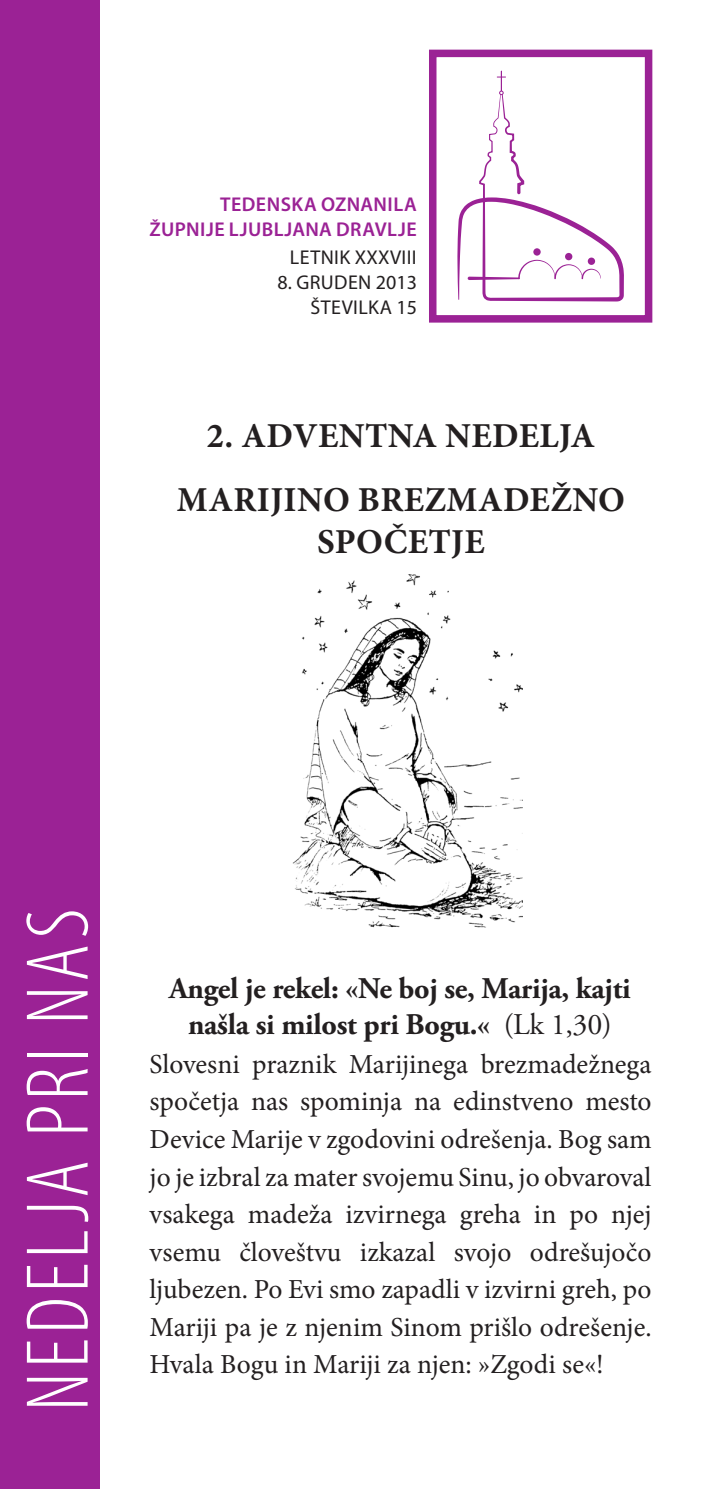
<style>
.page{position:relative;width:702px;height:1489px;background:#fff}
.page>*{position:absolute;margin:0;border:0;box-sizing:border-box;transform-origin:0 0}
.t1{font:300 condensed 90px "Myriad Pro";letter-spacing:.045em;color:#fff}
.Naslov{font:700 35px/42px "Minion Pro";letter-spacing:.01em;color:#231f20;text-align:center}
.t2{font:700 30px/36px "Adobe Garamond Pro";letter-spacing:-.01em;color:#231f20;text-align:center}
.Besedilo{font:27.5px/37.5px "Minion Pro";color:#231f20;text-align:justify}
.t3{font:600 20px "Myriad Pro";letter-spacing:.025em;color:#9b2295}
.t4{font:20px "Myriad Pro";letter-spacing:.02em;color:#231f20}
.s1{font-weight:400}
</style>
<div class="page">
<div style="left:0;top:0;width:99px;height:1488px;background:#9b2295"></div>
<div style="left:429px;top:50px;width:223px;height:272px;border:8px solid #9b2295"></div>
<svg style="left:457px;top:71px;width:167px;height:230px"></svg>
<img style="left:292px;top:574px;width:230px;height:354px">
<p class="t3" style="left:220px;top:191px;width:198px">TEDENSKA OZNANILA</p>
<p class="t3" style="left:150px;top:216px;width:268px">ŽUPNIJE LJUBLJANA DRAVLJE</p>
<p class="t4" style="left:290px;top:245px;width:128px">LETNIK XXXVIII</p>
<p class="t4" style="left:277px;top:270px;width:141px">8. GRUDEN 2013</p>
<p class="t4" style="left:310px;top:295px;width:108px">ŠTEVILKA 15</p>
<p class="Naslov" style="left:207px;top:414px;width:390px">2. ADVENTNA NEDELJA</p>
<p class="Naslov" style="left:177px;top:478px;width:449px">MARIJINO BREZMADEŽNO<br>SPOČETJE</p>
<p class="t1" style="left:10px;top:1411px;width:505px;rotate:-90deg">NEDELJA PRI NAS</p>
<p class="t2" style="left:169px;top:971px;width:463px">Angel je rekel: «Ne boj se, Marija, kajti našla si milost pri Bogu.« <span class="s1">(Lk 1,30)</span></p>
<p class="Besedilo" style="left:150px;top:1045px;width:503px">Slovesni praznik Marijinega brezmadežnega spočetja nas spominja na edinstveno mesto Device Marije v zgodovini odrešenja. Bog sam jo je izbral za mater svojemu Sinu, jo obvaroval vsakega madeža izvirnega greha in po njej vsemu človeštvu izkazal svojo odrešujočo ljubezen. Po Evi smo zapadli v izvirni greh, po Mariji pa je z njenim Sinom prišlo odrešenje.<br>Hvala Bogu in Mariji za njen: »Zgodi se«!</p>
</div>
